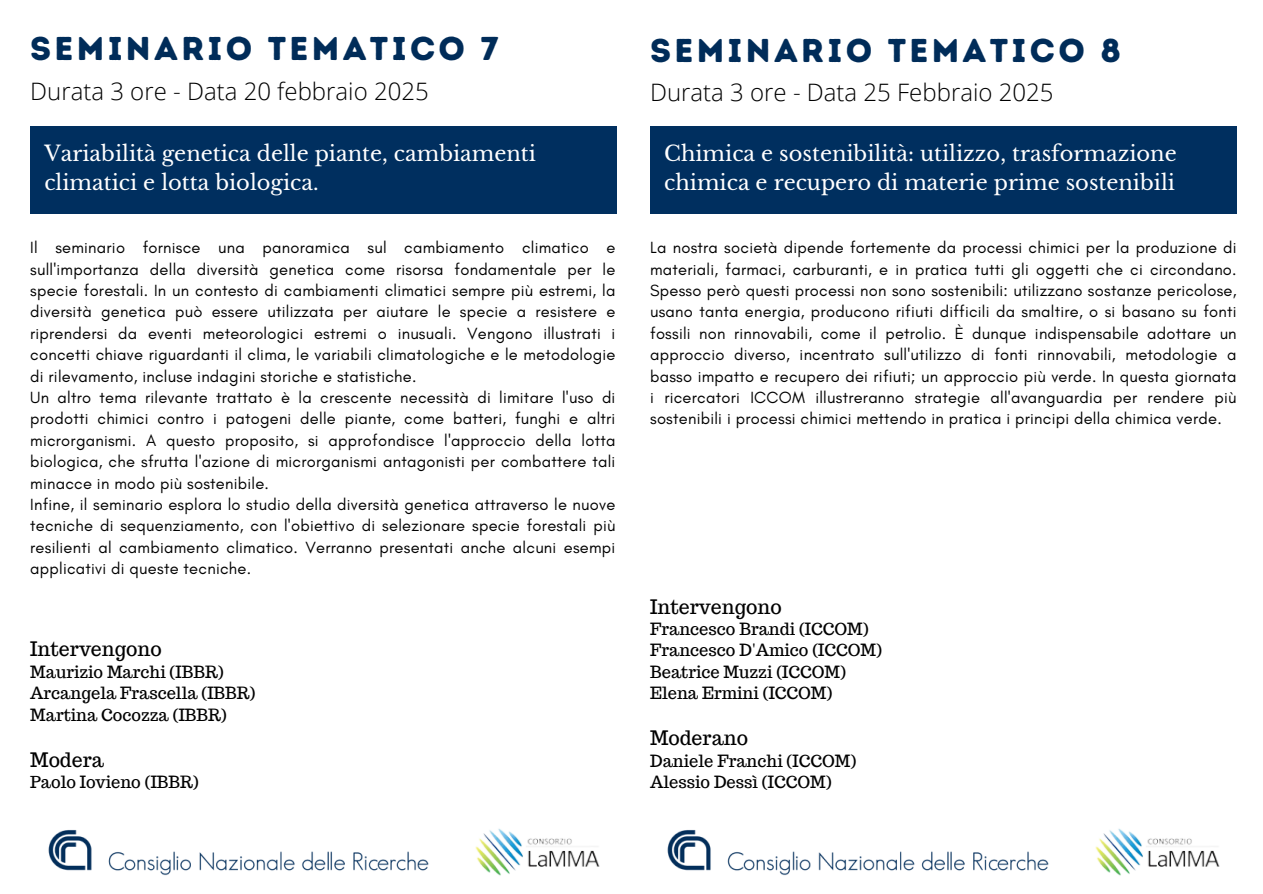
<style>
.page{position:relative;width:1263px;height:894px;background:#fff}
.page>*{position:absolute;margin:0;border:0;box-sizing:border-box;transform-origin:0 0}
.t1{font:33px "Intro Rust Base";letter-spacing:.1em;color:#002c59}
.t2{font:300 24px "Open Sans";color:#000}
.t3{font:21px/29.2px "Libre Baskerville";color:#fff}
.t4{font:19.5px "Trocchi";color:#000}
.t5{font:16.5px/21.3px "Glacial Indifference";letter-spacing:.015em;color:#000;text-align:justify}
.t6{font:16.5px "Trocchi";color:#000}
</style>
<div class="page">
<div style="left:30px;top:126px;width:587px;height:88px;background:#002f5f"></div>
<div style="left:650px;top:126px;width:587px;height:88px;background:#002f5f"></div>
<img style="left:48px;top:830px;width:381px;height:46px">
<img style="left:475px;top:828px;width:125px;height:48px">
<img style="left:667px;top:830px;width:382px;height:46px">
<img style="left:1095px;top:828px;width:125px;height:48px">
<h1 class="t1" style="left:30px;top:29px;width:470px">SEMINARIO TEMATICO 7</h1>
<h3 class="t2" style="left:30px;top:74px;width:400px">Durata 3 ore - Data 20 febbraio 2025</h3>
<p class="t3" style="left:44px;top:139px;width:493px">Variabilità genetica delle piante, cambiamenti climatici e lotta biologica.</p>
<h2 class="t5" style="left:30px;top:237px;width:587px">Il seminario fornisce una panoramica sul cambiamento climatico e sull'importanza della diversità genetica come risorsa fondamentale per le specie forestali. In un contesto di cambiamenti climatici sempre più estremi, la diversità genetica può essere utilizzata per aiutare le specie a resistere e riprendersi da eventi meteorologici estremi o inusuali. Vengono illustrati i concetti chiave riguardanti il clima, le variabili climatologiche e le metodologie di rilevamento, incluse indagini storiche e statistiche.</h2>
<h1 class="t5" style="left:30px;top:386px;width:587px">Un altro tema rilevante trattato è la crescente necessità di limitare l'uso di prodotti chimici contro i patogeni delle piante, come batteri, funghi e altri microrganismi. A questo proposito, si approfondisce l'approccio della lotta biologica, che sfrutta l'azione di microrganismi antagonisti per combattere tali minacce in modo più sostenibile.</h1>
<h2 class="t5" style="left:30px;top:493px;width:587px">Infine, il seminario esplora lo studio della diversità genetica attraverso le nuove tecniche di sequenziamento, con l'obiettivo di selezionare specie forestali più resilienti al cambiamento climatico. Verranno presentati anche alcuni esempi applicativi di queste tecniche.</h2>
<h3 class="t4" style="left:30px;top:636px;width:133px">Intervengono</h3>
<p class="t6" style="left:30px;top:660px;width:195px">Maurizio Marchi (IBBR)</p>
<p class="t6" style="left:30px;top:682px;width:227px">Arcangela Frascella (IBBR)</p>
<p class="t6" style="left:30px;top:703px;width:198px">Martina Cocozza (IBBR)</p>
<p class="t4" style="left:30px;top:746px;width:75px">Modera</p>
<p class="t6" style="left:30px;top:771px;width:170px">Paolo Iovieno (IBBR)</p>
<p class="t1" style="left:650px;top:30px;width:472px">SEMINARIO TEMATICO 8</p>
<p class="t2" style="left:650px;top:76px;width:405px">Durata 3 ore - Data 25 Febbraio 2025</p>
<p class="t3" style="left:664px;top:139px;width:514px">Chimica e sostenibilità: utilizzo, trasformazione chimica e recupero di materie prime sostenibili</p>
<p class="t5" style="left:650px;top:237px;width:588px">La nostra società dipende fortemente da processi chimici per la produzione di materiali, farmaci, carburanti, e in pratica tutti gli oggetti che ci circondano.<br>Spesso però questi processi non sono sostenibili: utilizzano sostanze pericolose, usano tanta energia, producono rifiuti difficili da smaltire, o si basano su fonti fossili non rinnovabili, come il petrolio. È dunque indispensabile adottare un approccio diverso, incentrato sull'utilizzo di fonti rinnovabili, metodologie a basso impatto e recupero dei rifiuti; un approccio più verde. In questa giornata i ricercatori ICCOM illustreranno strategie all'avanguardia per rendere più sostenibili i processi chimici mettendo in pratica i principi della chimica verde.</p>
<p class="t4" style="left:650px;top:593px;width:133px">Intervengono</p>
<p class="t6" style="left:650px;top:618px;width:220px">Francesco Brandi (ICCOM)</p>
<p class="t6" style="left:650px;top:639px;width:233px">Francesco D'Amico (ICCOM)</p>
<p class="t6" style="left:650px;top:660px;width:197px">Beatrice Muzzi (ICCOM)</p>
<p class="t6" style="left:650px;top:682px;width:184px">Elena Ermini (ICCOM)</p>
<p class="t4" style="left:650px;top:725px;width:99px">Moderano</p>
<p class="t6" style="left:650px;top:749px;width:208px">Daniele Franchi (ICCOM)</p>
<p class="t6" style="left:650px;top:771px;width:183px">Alessio Dessì (ICCOM)</p>
</div>
